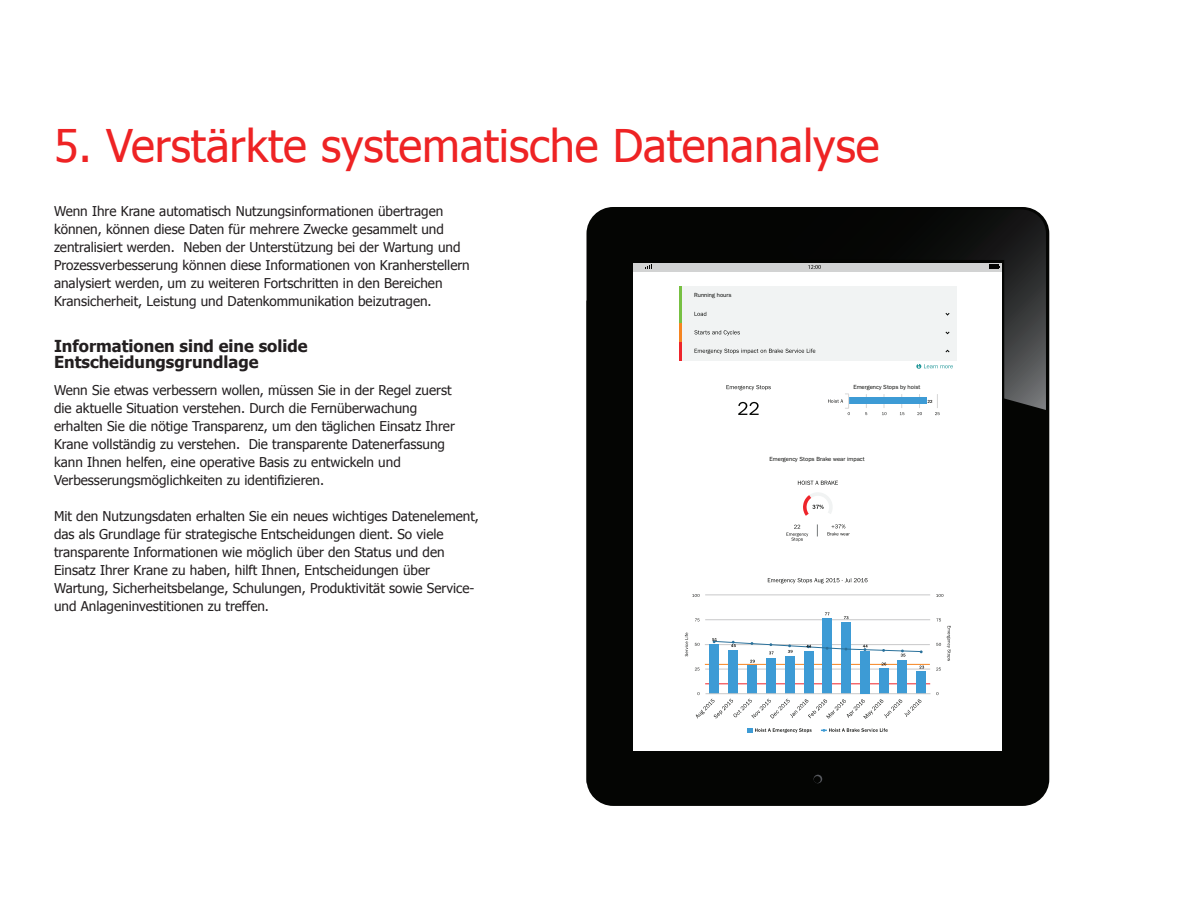
<style>
.page{position:relative;width:1188px;height:918px;background:#fff}
.page>*{position:absolute;margin:0;border:0;box-sizing:border-box;transform-origin:0 0}
.t1{font:45px "Tahoma";color:#ee2324}
.t2{font:700 16.5px/16.5px "Tahoma";color:#231f20}
.t3{font:13.5px/18px "Tahoma";color:#231f20}
.t4{font:6px "ITC Franklin Gothic Std";color:#040503}
</style>
<div class="page">
<div style="left:587px;top:207px;width:462px;height:599px;background:#040503;border-radius:27px"></div>
<div style="left:633px;top:263px;width:369px;height:488px;background:#fff"></div>
<svg style="left:814px;top:775px;width:8px;height:8px"></svg>
<div style="left:814px;top:776px;width:7px;height:7px;background:#040503;border-radius:50%"></div>
<svg style="left:762px;top:209px;width:284px;height:201px"></svg>
<svg style="left:586px;top:301px;width:2px;height:484px"></svg>
<div style="left:634px;top:263px;width:368px;height:9px;background:#d2d3d3"></div>
<svg style="left:645px;top:265px;width:7px;height:4px"></svg>
<svg style="left:808px;top:265px;width:13px;height:4px"></svg>
<svg style="left:990px;top:265px;width:10px;height:4px"></svg>
<div style="left:679px;top:305px;width:278px;height:18px;background:#f1f3f3"></div>
<div style="left:679px;top:287px;width:278px;height:18px;background:#f1f3f3"></div>
<hr style="left:679px;top:305px;width:3px;height:18px;background:#77c042">
<hr style="left:679px;top:287px;width:3px;height:18px;background:#77c042">
<div style="left:679px;top:342px;width:278px;height:18px;background:#f1f3f3"></div>
<div style="left:679px;top:324px;width:278px;height:18px;background:#f1f3f3"></div>
<hr style="left:679px;top:342px;width:3px;height:18px;background:#ee252b">
<hr style="left:679px;top:324px;width:3px;height:18px;background:#f58420">
<hr style="left:705px;top:619px;width:225px;height:1px;background:#c8c8c9">
<hr style="left:705px;top:595px;width:225px;height:1px;background:#c8c8c9">
<hr style="left:705px;top:644px;width:225px;height:1px;background:#c8c8c9">
<hr style="left:705px;top:669px;width:225px;height:1px;background:#c8c8c9">
<hr style="left:705px;top:664px;width:225px;height:1px;background:#f58420">
<hr style="left:705px;top:684px;width:225px;height:1px;background:#ee252b">
<div style="left:849px;top:398px;width:77px;height:6px;background:#3d9bd5"></div>
<div style="left:710px;top:644px;width:9px;height:50px;background:#3d9bd5"></div>
<div style="left:729px;top:650px;width:9px;height:44px;background:#3d9bd5"></div>
<div style="left:747px;top:665px;width:10px;height:29px;background:#3d9bd5"></div>
<div style="left:766px;top:658px;width:9px;height:36px;background:#3d9bd5"></div>
<div style="left:785px;top:656px;width:9px;height:38px;background:#3d9bd5"></div>
<div style="left:804px;top:651px;width:9px;height:43px;background:#3d9bd5"></div>
<div style="left:823px;top:618px;width:9px;height:76px;background:#3d9bd5"></div>
<div style="left:841px;top:622px;width:10px;height:72px;background:#3d9bd5"></div>
<div style="left:879px;top:668px;width:9px;height:26px;background:#3d9bd5"></div>
<div style="left:898px;top:660px;width:9px;height:34px;background:#3d9bd5"></div>
<div style="left:917px;top:671px;width:9px;height:23px;background:#3d9bd5"></div>
<hr style="left:705px;top:693px;width:226px;height:1px;background:#c8c8c9">
<div style="left:860px;top:651px;width:9px;height:43px;background:#3d9bd5"></div>
<svg style="left:712px;top:638px;width:212px;height:31px"></svg>
<svg style="left:936px;top:594px;width:7px;height:3px"></svg>
<svg style="left:936px;top:643px;width:5px;height:3px"></svg>
<svg style="left:936px;top:668px;width:5px;height:3px"></svg>
<svg style="left:695px;top:668px;width:5px;height:3px"></svg>
<svg style="left:695px;top:643px;width:5px;height:3px"></svg>
<svg style="left:695px;top:618px;width:5px;height:3px"></svg>
<svg style="left:692px;top:594px;width:8px;height:3px"></svg>
<svg style="left:917px;top:394px;width:5px;height:21px"></svg>
<svg style="left:900px;top:394px;width:4px;height:21px"></svg>
<svg style="left:882px;top:394px;width:5px;height:21px"></svg>
<svg style="left:865px;top:394px;width:2px;height:21px"></svg>
<svg style="left:828px;top:394px;width:22px;height:21px"></svg>
<svg style="left:928px;top:394px;width:12px;height:21px"></svg>
<svg style="left:916px;top:364px;width:37px;height:5px"></svg>
<svg style="left:694px;top:330px;width:46px;height:5px"></svg>
<svg style="left:695px;top:349px;width:120px;height:5px"></svg>
<svg style="left:695px;top:312px;width:11px;height:4px"></svg>
<svg style="left:727px;top:385px;width:44px;height:5px"></svg>
<svg style="left:738px;top:402px;width:21px;height:13px"></svg>
<svg style="left:786px;top:492px;width:64px;height:50px"></svg>
<svg style="left:798px;top:481px;width:40px;height:4px"></svg>
<svg style="left:768px;top:578px;width:100px;height:5px"></svg>
<svg style="left:685px;top:633px;width:3px;height:23px"></svg>
<svg style="left:947px;top:626px;width:4px;height:35px"></svg>
<svg style="left:747px;top:728px;width:141px;height:5px"></svg>
<svg style="left:696px;top:692px;width:226px;height:27px"></svg>
<h1 class="t1" style="left:54px;top:115px;width:827px">5. Verstärkte systematische Datenanalyse</h1>
<p class="t3" style="left:54px;top:203px;width:417px">Wenn Ihre Krane automatisch Nutzungsinformationen übertragen können, können diese Daten für mehrere Zwecke gesammelt und zentralisiert werden. Neben der Unterstützung bei der Wartung und Prozessverbesserung können diese Informationen von Kranherstellern analysiert werden, um zu weiteren Fortschritten in den Bereichen Kransicherheit, Leistung und Datenkommunikation beizutragen.</p>
<p class="t2" style="left:54px;top:338px;width:255px">Informationen sind eine solide<br>Entscheidungsgrundlage</p>
<p class="t3" style="left:54px;top:382px;width:402px">Wenn Sie etwas verbessern wollen, müssen Sie in der Regel zuerst die aktuelle Situation verstehen. Durch die Fernüberwachung erhalten Sie die nötige Transparenz, um den täglichen Einsatz Ihrer Krane vollständig zu verstehen. Die transparente Datenerfassung kann Ihnen helfen, eine operative Basis zu entwickeln und Verbesserungsmöglichkeiten zu identifizieren.</p>
<p class="t3" style="left:54px;top:508px;width:427px">Mit den Nutzungsdaten erhalten Sie ein neues wichtiges Datenelement, das als Grundlage für strategische Entscheidungen dient. So viele transparente Informationen wie möglich über den Status und den Einsatz Ihrer Krane zu haben, hilft Ihnen, Entscheidungen über Wartung, Sicherheitsbelange, Schulungen, Produktivität sowie Service&shy;und Anlageninvestitionen zu treffen.</p>
<p class="t4" style="left:694px;top:292px;width:39px">Running hours</p>
<p class="t4" style="left:853px;top:383px;width:69px">Emergency Stops by hoist</p>
<p class="t4" style="left:770px;top:455px;width:97px">Emergency Stops Brake wear impact</p>
</div>
